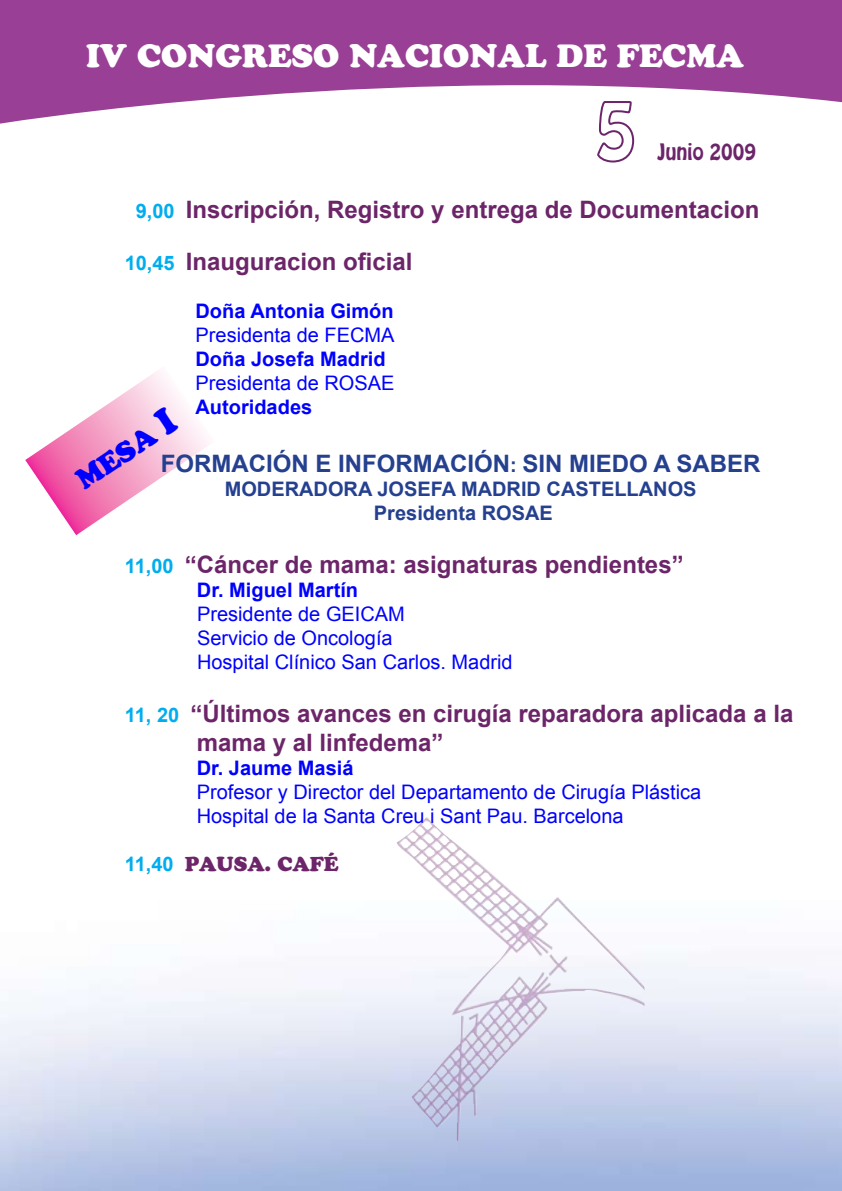
<style>
.page{position:relative;width:842px;height:1191px;background:#fff}
.page>*{position:absolute;margin:0;border:0;box-sizing:border-box;transform-origin:0 0}
.t1{font:900 32px "Cooper";color:#fff}
.t2{font:900 28px "Cooper";color:#00f}
.t3{font:700 24px/52.8px "Arial";color:#6c2569}
.t4{font:700 24px "Arial";color:#24408f}
.t5{font:20px/24px "Arial";color:#00f}
.t6{font:700 20px "Arial";color:#00f}
.t7{font:700 20px/24px "Arial";color:#24408f;text-align:center}
.t8{font:900 20px "Cooper";color:#6c2569}
.t9{font:20px "Hobo Std";color:#6c2569}
.s1{font-size:20px;color:#00adef}
.s2{font-size:20px}
.s3{font-family:"Arial";font-weight:700;color:#00adef}
.s4{font-size:36px}
</style>
<div class="page">
<svg style="left:25px;top:370px;width:184px;height:165px"></svg>
<svg style="left:0;top:0;width:842px;height:124px;fill:#993f95"></svg>
<svg style="left:596px;top:100px;width:39px;height:63px"></svg>
<img style="left:396px;top:817px;width:249px;height:323px">
<h1 class="t1" style="left:86px;top:37px;width:659px">IV CONGRESO NACIONAL DE FECMA</h1>
<p class="t9" style="left:657px;top:138px;width:100px">JUNIO 2009</p>
<p class="t3" style="left:125px;top:183px;width:636px;text-indent:11px"><span class="s1">9,00</span> Inscripción, Registro y entrega de Documentacion<br><span class="s1">10,45</span> Inauguracion oficial</p>
<p class="t6" style="left:196px;top:298px;width:200px">Doña Antonia Gimón</p>
<p class="t5" style="left:196px;top:323px;width:200px">Presidenta de FECMA</p>
<p class="t6" style="left:196px;top:346px;width:192px">Doña Josefa Madrid</p>
<p class="t5" style="left:196px;top:371px;width:200px">Presidenta de ROSAE</p>
<p class="t6" style="left:196px;top:394px;width:118px">Autoridades</p>
<p class="t4" style="left:161px;top:448px;width:601px">FORMACIÓN E INFORMACIÓN<span class="s2">:</span> SIN MIEDO A SABER</p>
<p class="t7" style="left:225px;top:478px;width:473px">MODERADORA JOSEFA MADRID CASTELLANOS<br>Presidenta ROSAE</p>
<p class="t3" style="left:125px;top:539px;width:560px"><span class="s1">11,00</span> “Cáncer de mama: asignaturas pendientes”</p>
<p class="t6" style="left:197px;top:576px;width:163px">Dr. Miguel Martín</p>
<p class="t5" style="left:197px;top:602px;width:317px">Presidente de GEICAM<br>Servicio de Oncología<br>Hospital Clínico San Carlos. Madrid</p>
<p class="t3" style="left:197px;top:699px;width:598px;line-height:28.8px;text-indent:-72px"><span class="s1">11, 20</span> “Últimos avances en cirugía reparadora aplicada a la mama y al linfedema”</p>
<p class="t6" style="left:197px;top:754px;width:158px">Dr. Jaume Masiá</p>
<p class="t5" style="left:197px;top:779px;width:506px">Profesor y Director del Departamento de Cirugía Plástica<br>Hospital de la Santa Creu i Sant Pau. Barcelona</p>
<p class="t8" style="left:125px;top:851px;width:215px"><span class="s3">11,40</span> PAUSA. CAFÉ</p>
<h2 class="t2" style="left:70px;top:468px;width:116px;rotate:-34deg">MESA <span class="s4">I</span></h2>
</div>
